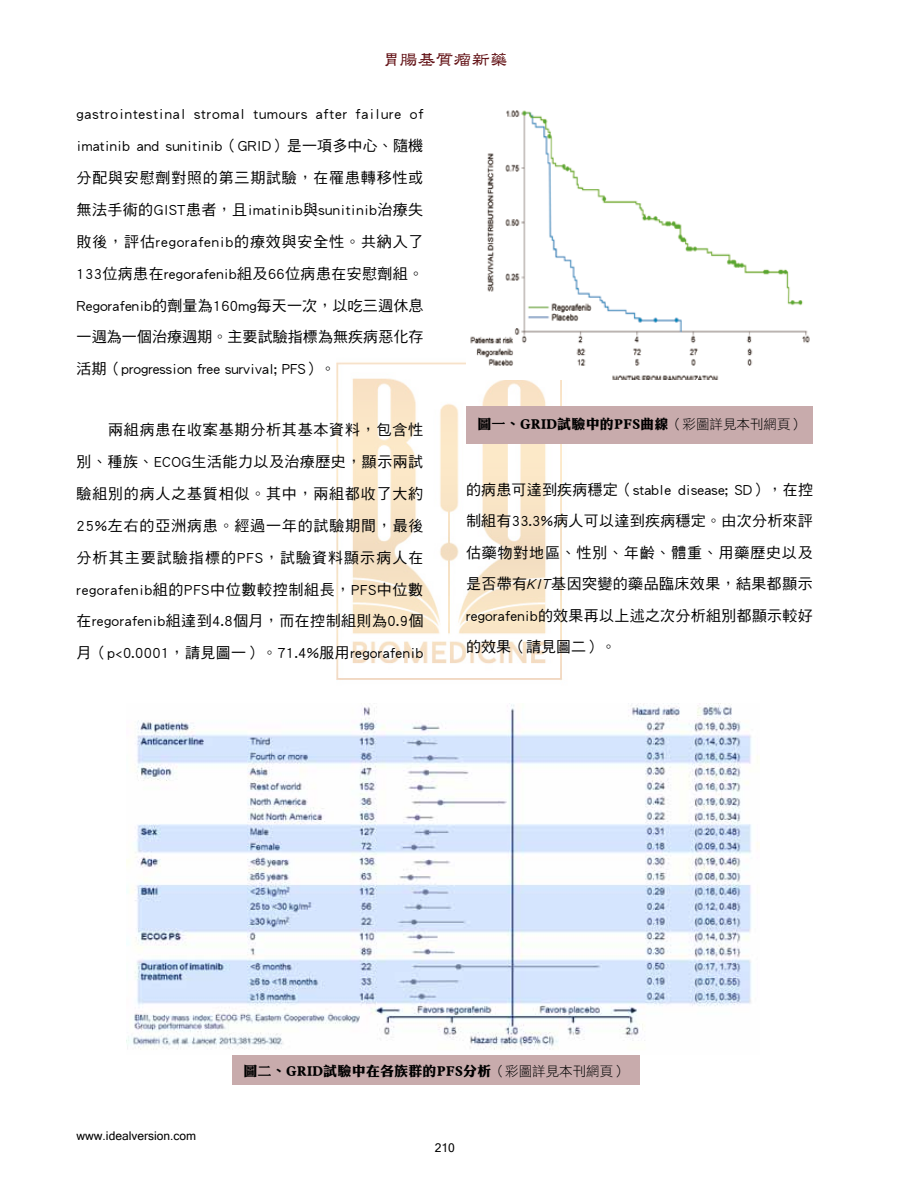
<style>
.page{position:relative;width:898px;height:1191px;background:#fff}
.page>*{position:absolute;margin:0;border:0;box-sizing:border-box;transform-origin:0 0}
.t1{font:18px "DF Li Shu W5 HKP BF";color:#610f13}
.t2{font:15px/31.8px "DF Hei Std W5";letter-spacing:.02em;color:#000;text-align:justify}
.t3{font:13.5px "DF Li King Hei XB HK BF";letter-spacing:.05em;color:#000}
.t4{font:12px "Microsoft Sans Serif";color:#000}
.s1{font-family:"DF Hei Std W3"}
.s2{font-style:italic}
</style>
<div class="page">
<img style="left:336px;top:362px;width:337px;height:342px">
<div style="left:232px;top:1054px;width:407px;height:30px;background:#c8abac"></div>
<div style="left:466px;top:406px;width:346px;height:37px;background:#c8abac"></div>
<img style="left:466px;top:110px;width:344px;height:269px">
<img style="left:126px;top:704px;width:632px;height:346px">
<p class="t1" style="left:381px;top:51px;width:128px">胃腸基質瘤新藥</p>
<p class="t2" style="left:77px;top:98px;width:348px">gastrointestinal stromal tumours after failure of imatinib and sunitinib（GRID）是一項多中心、隨機分配與安慰劑對照的第三期試驗，在罹患轉移性或無法手術的GIST患者，且imatinib與sunitinib治療失敗後，評估regorafenib的療效與安全性。共納入了133位病患在regorafenib組及66位病患在安慰劑組。Regorafenib的劑量為160mg每天一次，以吃三週休息一週為一個治療週期。主要試驗指標為無疾病惡化存活期（progression free survival; PFS）。</p>
<p class="t2" style="left:77px;top:413px;width:348px">　　兩組病患在收案基期分析其基本資料，包含性別、種族、ECOG生活能力以及治療歷史，顯示兩試驗組別的病人之基質相似。其中，兩組都收了大約25%左右的亞洲病患。經過一年的試驗期間，最後分析其主要試驗指標的PFS，試驗資料顯示病人在regorafenib組的PFS中位數較控制組長，PFS中位數在regorafenib組達到4.8個月，而在控制組則為0.9個月（p&lt;0.0001，請見圖一）。71.4%服用regorafenib</p>
<p class="t3" style="left:477px;top:417px;width:328px">圖一、GRID試驗中的PFS曲線<span class="s1">（彩圖詳見本刊網頁）</span></p>
<p class="t2" style="left:466px;top:473px;width:348px">的病患可達到疾病穩定（stable disease; SD），在控制組有33.3%病人可以達到疾病穩定。由次分析來評估藥物對地區、性別、年齡、體重、用藥歷史以及是否帶有<span class="s2">KIT</span>基因突變的藥品臨床效果，結果都顯示regorafenib的效果再以上述之次分析組別都顯示較好的效果（請見圖二）。</p>
<p class="t4" style="left:77px;top:1127px;width:121px">www.idealversion.com</p>
<p class="t3" style="left:244px;top:1064px;width:384px">圖二、GRID試驗中在各族群的PFS分析<span class="s1">（彩圖詳見本刊網頁）</span></p>
<p class="t4" style="left:434px;top:1140px;width:22px">210</p>
</div>
